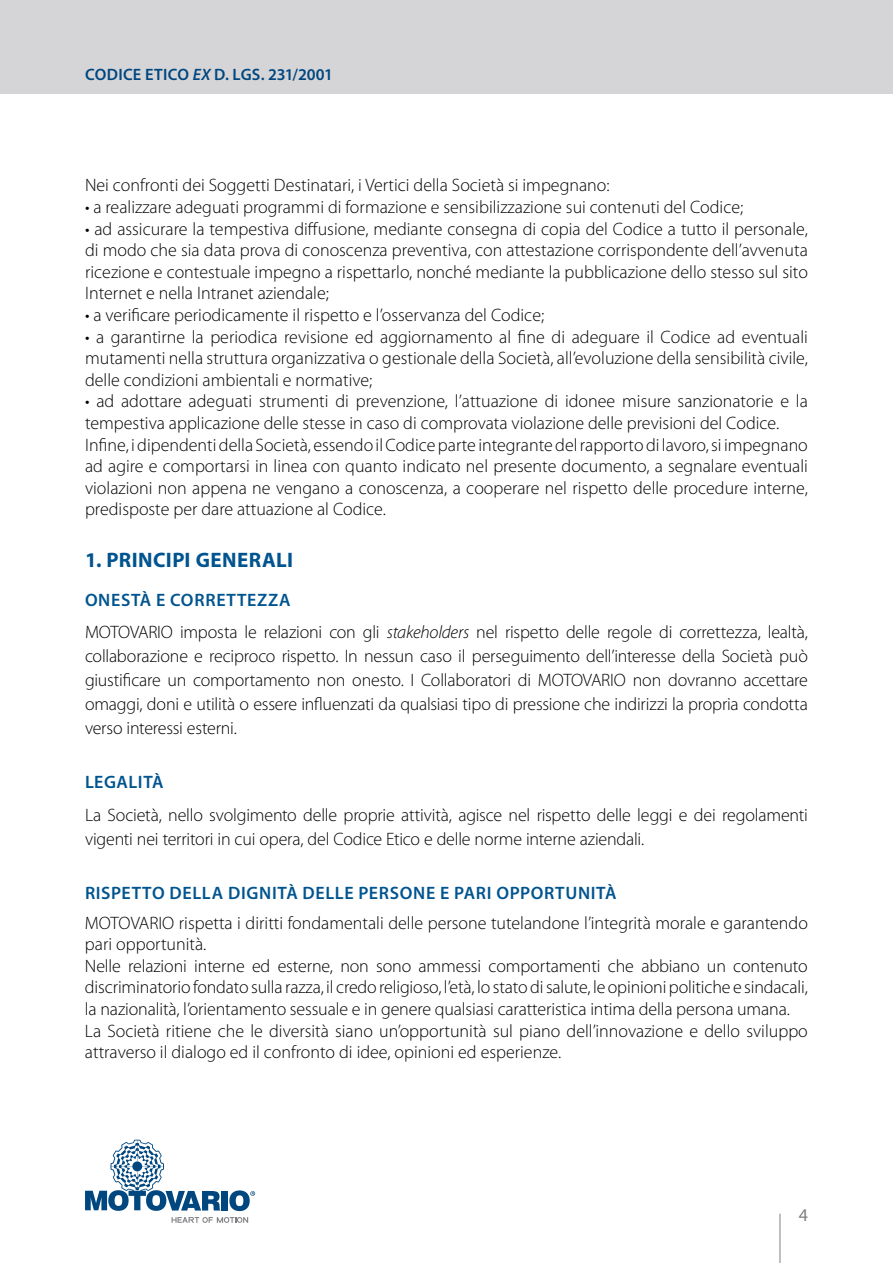
<style>
.page{position:relative;width:893px;height:1263px;background:#fff}
.page>*{position:absolute;margin:0;border:0;box-sizing:border-box;transform-origin:0 0}
.t1{font:700 21px "Myriad Pro";letter-spacing:.02em;color:#00548f}
.t2{font:300 18px/21.6px "Myriad Pro";color:#000}
.t3{font:600 18px "Myriad Pro";letter-spacing:.035em;color:#00548f}
.t4{font:18px "Myriad Pro";color:#807f83}
.t5{font:600 16.5px "Myriad Pro";letter-spacing:.01em;color:#00467f}
.s1{font-style:italic}
.s2{font-weight:600;color:#00548f}
</style>
<div class="page">
<svg style="left:172px;top:1217px;width:76px;height:6px"></svg>
<svg style="left:85px;top:1140px;width:135px;height:71px"></svg>
<div style="left:222px;top:1191px;width:6px;height:19px;background:#00467f"></div>
<svg style="left:229px;top:1190px;width:26px;height:21px"></svg>
<div style="left:0;top:0;width:893px;height:94px;background:#d5d5d7"></div>
<hr style="left:780px;top:1214px;width:1px;height:49px;background:#807f83">
<p class="t5" style="left:85px;top:64px;width:249px">CODICE ETICO <span class="s1">EX</span> D. LGS. 231/2001</p>
<p class="t2" style="left:85px;top:174px;width:526px">Nei confronti dei Soggetti Destinatari, i Vertici della Società si impegnano:</p>
<p class="t2" style="left:85px;top:196px;width:660px">• a realizzare adeguati programmi di formazione e sensibilizzazione sui contenuti del Codice;</p>
<p class="t2" style="left:85px;top:218px;width:724px;text-align:justify">• ad assicurare la tempestiva diffusione, mediante consegna di copia del Codice a tutto il personale, di modo che sia data prova di conoscenza preventiva, con attestazione corrispondente dell’avvenuta ricezione e contestuale impegno a rispettarlo, nonché mediante la pubblicazione dello stesso sul sito Internet e nella Intranet aziendale;</p>
<p class="t2" style="left:85px;top:304px;width:461px">• a verificare periodicamente il rispetto e l’osservanza del Codice;</p>
<p class="t2" style="left:85px;top:326px;width:724px;text-align:justify">• a garantirne la periodica revisione ed aggiornamento al fine di adeguare il Codice ad eventuali mutamenti nella struttura organizzativa o gestionale della Società, all’evoluzione della sensibilità civile, delle condizioni ambientali e normative;</p>
<p class="t2" style="left:85px;top:390px;width:724px">• ad adottare adeguati strumenti di prevenzione, l’attuazione di idonee misure sanzionatorie e la tempestiva applicazione delle stesse in caso di comprovata violazione delle previsioni del Codice.<br>Infine, i dipendenti della Società, essendo il Codice parte integrante del rapporto di lavoro, si impegnano ad agire e comportarsi in linea con quanto indicato nel presente documento, a segnalare eventuali violazioni non appena ne vengano a conoscenza, a cooperare nel rispetto delle procedure interne, predisposte per dare attuazione al Codice.</p>
<p class="t1" style="left:85px;top:546px;width:209px">1. PRINCIPI GENERALI</p>
<p class="t3" style="left:85px;top:588px;width:37px">ONESTÀ</p>
<p class="t3" style="left:156px;top:588px;width:72px">E CORRETTEZZ</p>
<p class="t2" style="left:85px;top:583px;width:724px;line-height:32.5px;text-indent:194px"><span class="s2">A<br></span>MOTOVARIO imposta le relazioni con gli <span class="s1">stakeholders</span> nel rispetto delle regole di correttezza, lealtà,</p>
<p class="t2" style="left:85px;top:644px;width:724px;line-height:24px;text-align:justify">collaborazione e reciproco rispetto. In nessun caso il perseguimento dell’interesse della Società può giustificare un comportamento non onesto. I Collaboratori di MOTOVARIO non dovranno accettare omaggi, doni e utilità o essere influenzati da qualsiasi tipo di pressione che indirizzi la propria condotta verso interessi esterni.</p>
<p class="t3" style="left:85px;top:770px;width:62px">LEGALITÀ</p>
<p class="t2" style="left:85px;top:802px;width:724px;line-height:24px">La Società, nello svolgimento delle proprie attività, agisce nel rispetto delle leggi e dei regolamenti vigenti nei territori in cui opera, del Codice Etico e delle norme interne aziendali.</p>
<p class="t3" style="left:85px;top:881px;width:48px">RISPETTO</p>
<p class="t3" style="left:170px;top:881px;width:112px">DELLA DIGNITÀ</p>
<p class="t3" style="left:303px;top:881px;width:298px">DELLE PERSONE E PARI OPPORTU NITÀ</p>
<p class="t2" style="left:85px;top:912px;width:724px">MOTOVARIO rispetta i diritti fondamentali delle persone tutelandone l’integrità morale e garantendo pari opportunità.<br>Nelle relazioni interne ed esterne, non sono ammessi comportamenti che abbiano un contenuto discriminatorio fondato sulla razza, il credo religioso, l’età, lo stato di salute, le opinioni politiche e sindacali, la nazionalità, l’orientamento sessuale e in genere qualsiasi caratteristica intima della persona umana.<br>La Società ritiene che le diversità siano un’opportunità sul piano dell’innovazione e dello sviluppo attraverso il dialogo ed il confronto di idee, opinioni ed esperienze.</p>
<p class="t4" style="left:799px;top:1204px;width:11px">4</p>
</div>
